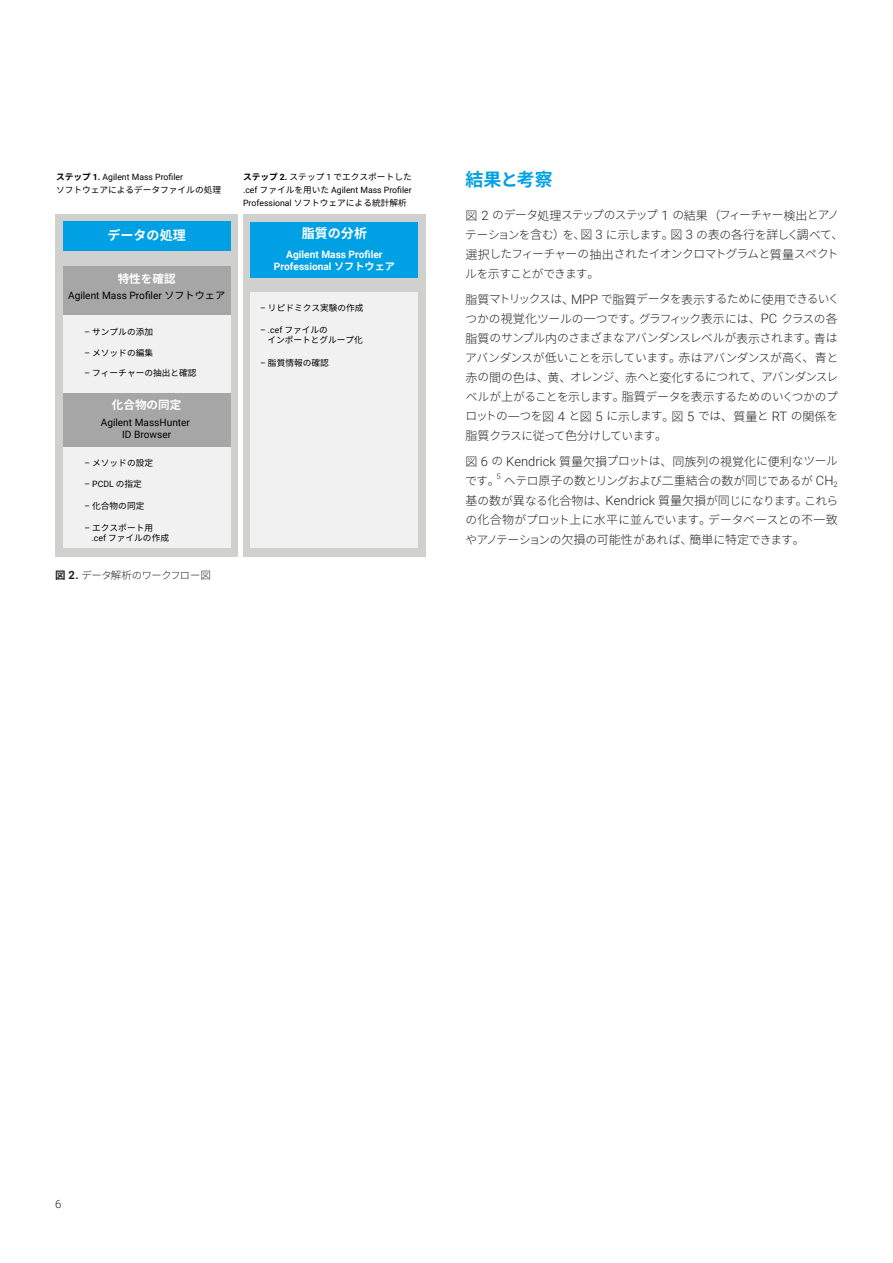
<style>
.page{position:relative;width:893px;height:1263px;background:#fff}
.page>*{position:absolute;margin:0;border:0;box-sizing:border-box;transform-origin:0 0}
.Header_1{font:700 18px "Noto Sans CJ Kjp";color:#00a1e3}
.t1{font:700 13.05px "Noto Sans CJ Kjp";color:#fff}
.Text{font:300 12px "Noto Sans CJ Kjp";color:#231f20}
.Text-2{font:300 11.7px/19.5px "Noto Sans CJ Kjp";letter-spacing:-.06em;color:#231f20}
.t2{font:700 11.55px "Noto Sans CJ Kjp";color:#fff}
.t3{font:300 11.4px "Roboto";color:#231f20}
.t4{font:300 10.35px "Noto Sans CJ Kjp";letter-spacing:-.035em;color:#231f20}
.t5{font:10.2px/12.1px "Roboto";color:#000;text-align:center}
.t6{font:700 10.2px/12.1px "Roboto";color:#fff;text-align:center}
.t7{font:8.7px/13px "Roboto";color:#000}
.t8{font:8.7px/10.4px "Noto Sans CJ Kjp";color:#000}
.Text-3{font:300 7.5px "Roboto";color:#231f20}
.s1{font-family:"Noto Sans CJ Kjp";font-weight:700}
.s2{font-weight:700}
.s3{font-family:"Noto Sans CJ Kjp"}
.s4{font-family:"Roboto"}
.s5{font-weight:700;font-size:10.5px}
.s6{font-family:"Roboto";font-weight:700;font-size:11.4px}
.s7{font-size:10.5px}
.s8{font-size:17.7px}
.s9{font-size:12px}
.s10{font-family:"Roboto";font-size:12.9px}
.s11{font-size:11.7px}
</style>
<div class="page">
<div style="left:55px;top:214px;width:183px;height:343px;background:#d0d0ce"></div>
<div style="left:63px;top:221px;width:167px;height:30px;background:#00a1e4"></div>
<div style="left:63px;top:266px;width:167px;height:50px;background:#a6a6a6"></div>
<div style="left:63px;top:316px;width:167px;height:77px;background:#f1f1f1"></div>
<div style="left:63px;top:446px;width:167px;height:102px;background:#f1f1f1"></div>
<div style="left:63px;top:393px;width:167px;height:53px;background:#a6a6a6"></div>
<div style="left:243px;top:214px;width:183px;height:343px;background:#d0d0ce"></div>
<div style="left:251px;top:292px;width:167px;height:256px;background:#f1f1f1"></div>
<div style="left:251px;top:222px;width:167px;height:56px;background:#00a1e4"></div>
<p class="t7" style="left:56px;top:170px;width:167px"><span class="s1">ステップ</span> <span class="s2">1.</span> Agilent Mass Profiler<br><span class="s3">ソフトウェアによるデータファイルの処理</span></p>
<p class="t7" style="left:243px;top:170px;width:170px;text-align:justify"><span class="s1">ステップ</span> <span class="s2">2.</span> <span class="s3">ステップ</span> 1 <span class="s3">でエクスポートした</span>.cef <span class="s3">ファイルを用いた</span> Agilent Mass Profiler Professional <span class="s3">ソフトウェアによる統計解析</span></p>
<p class="t1" style="left:108px;top:228px;width:80px">データの処理</p>
<p class="t2" style="left:118px;top:272px;width:59px">特性を確認</p>
<p class="t5" style="left:68px;top:289px;width:159px">Agilent Mass Profiler <span class="s3">ソフトウェア</span></p>
<p class="t8" style="left:84px;top:327px;width:70px"><span class="s4">–</span> サンプルの添加</p>
<p class="t8" style="left:84px;top:347px;width:70px"><span class="s4">–</span> メソッドの編集</p>
<p class="t8" style="left:84px;top:368px;width:114px"><span class="s4">–</span> フィーチャーの抽出と確認</p>
<p class="t2" style="left:112px;top:398px;width:71px">化合物の同定</p>
<p class="t5" style="left:101px;top:416px;width:91px">Agilent MassHunter<br>ID Browser</p>
<p class="t8" style="left:84px;top:458px;width:70px"><span class="s4">–</span> メソッドの設定</p>
<p class="t7" style="left:84px;top:477px;width:59px">– PCDL <span class="s3">の指定</span></p>
<p class="t8" style="left:84px;top:501px;width:61px"><span class="s4">–</span> 化合物の同定</p>
<p class="t8" style="left:92px;top:522px;width:79px;text-indent:-7px"><span class="s4">–</span> エクスポート用<span class="s4">.cef</span> ファイルの作成</p>
<p class="t4" style="left:55px;top:569px;width:157px"><span class="s5">図</span> <span class="s6">2.</span> データ<span class="s7">解析</span>のワークフロー<span class="s7">図</span></p>
<p class="t1" style="left:302px;top:226px;width:67px">脂質の分析</p>
<p class="t6" style="left:274px;top:247px;width:123px">Agilent Mass Profiler<br>Professional <span class="s3">ソフトウェア</span></p>
<p class="t8" style="left:260px;top:303px;width:105px"><span class="s4">–</span> リピドミクス実験の作成</p>
<p class="t8" style="left:267px;top:325px;width:97px;text-indent:-7px"><span class="s4">– .cef</span> ファイルの<br>インポートとグループ化</p>
<p class="t8" style="left:260px;top:358px;width:70px"><span class="s4">–</span> 脂質情報の確認</p>
<p class="Header_1" style="left:466px;top:169px;width:89px">結果<span class="s8">と</span>考察</p>
<p class="Text-2" style="left:465px;top:206px;width:380px"><span class="s9">図</span> <span class="s10">2</span> のデータ<span class="s9">処理</span>ステップのステップ <span class="s10">1</span> の<span class="s9">結果（</span>フィーチャー<span class="s9">検出</span>とアノテーションを<span class="s9">含</span>む<span class="s9">）</span>を<span class="s9">、図</span> <span class="s10">3</span> に<span class="s9">示</span>します<span class="s9">。図</span> <span class="s10">3</span> の<span class="s9">表</span>の<span class="s9">各行</span>を<span class="s9">詳</span>しく<span class="s9">調</span>べて<span class="s9">、選択</span>したフィーチャーの<span class="s9">抽出</span>されたイオンクロマトグラムと<span class="s9">質量</span>スペクトルを<span class="s9">示</span>すことができます<span class="s9">。</span></p>
<p class="Text-2" style="left:465px;top:290px;width:376px"><span class="s9">脂質</span>マトリックスは<span class="s9">、</span><span class="s10">MPP</span> で<span class="s9">脂質</span>データを<span class="s9">表示</span>するために<span class="s9">使用</span>できるいくつかの<span class="s9">視覚化</span>ツールの<span class="s9">一</span>つです<span class="s9">。</span>グラフィック<span class="s9">表示</span>には<span class="s9">、</span><span class="s10">PC</span> クラスの<span class="s9">各脂質</span>のサンプル<span class="s9">内</span>のさまざまなアバンダンスレベルが<span class="s9">表示</span>されます<span class="s9">。青</span>はアバンダンスが<span class="s9">低</span>いことを<span class="s9">示</span>しています<span class="s9">。赤</span>はアバンダンスが<span class="s9">高</span>く<span class="s9">、青</span>と<span class="s9">赤</span>の<span class="s9">間</span>の<span class="s9">色</span>は<span class="s9">、黄、</span>オレンジ<span class="s9">、赤</span>へと<span class="s9">変化</span>するにつれて<span class="s9">、</span>アバンダンスレベルが<span class="s9">上</span>がることを<span class="s9">示</span>します<span class="s9">。脂質</span>データを<span class="s9">表示</span>するためのいくつかのプロットの<span class="s9">一</span>つを<span class="s9">図</span> <span class="s10">4</span> と<span class="s9">図</span> <span class="s10">5</span> に<span class="s9">示</span>します<span class="s9">。図</span> <span class="s10">5</span> では<span class="s9">、質量</span>と <span class="s10">RT</span> の<span class="s9">関係</span>を<span class="s9">脂質</span>クラスに<span class="s9">従</span>って<span class="s9">色分</span>けしています<span class="s9">。</span></p>
<p class="Text" style="left:466px;top:454px;width:374px">図 <span class="s10">6</span> <span class="s11">の</span> <span class="s10">Kendrick</span> 質量欠損<span class="s11">プロットは</span>、同族列<span class="s11">の</span>視覚化<span class="s11">に</span>便利<span class="s11">なツール</span></p>
<p class="Text-2" style="left:465px;top:471px;width:374px">です<span class="s9">。</span>ヘテロ<span class="s9">原子</span>の<span class="s9">数</span>とリングおよび<span class="s9">二重結合</span>の<span class="s9">数</span>が<span class="s9">同</span>じであるが <span class="s10">CH</span><sub>2</sub></p>
<p class="Text-3" style="left:496px;top:471px;width:6px">5</p>
<p class="Text-2" style="left:465px;top:491px;width:374px;text-align:justify"><span class="s9">基</span>の<span class="s9">数</span>が<span class="s9">異</span>なる<span class="s9">化合物</span>は<span class="s9">、</span><span class="s10">Kendrick</span> <span class="s9">質量欠損</span>が<span class="s9">同</span>じになります<span class="s9">。</span>これらの<span class="s9">化合物</span>がプロット<span class="s9">上</span>に<span class="s9">水平</span>に<span class="s9">並</span>んでいます<span class="s9">。</span>データベースとの<span class="s9">不一致</span>やアノテーションの<span class="s9">欠損</span>の<span class="s9">可能性</span>があれば<span class="s9">、簡単</span>に<span class="s9">特定</span>できます<span class="s9">。</span></p>
<p class="t3" style="left:55px;top:1196px;width:8px">6</p>
</div>
